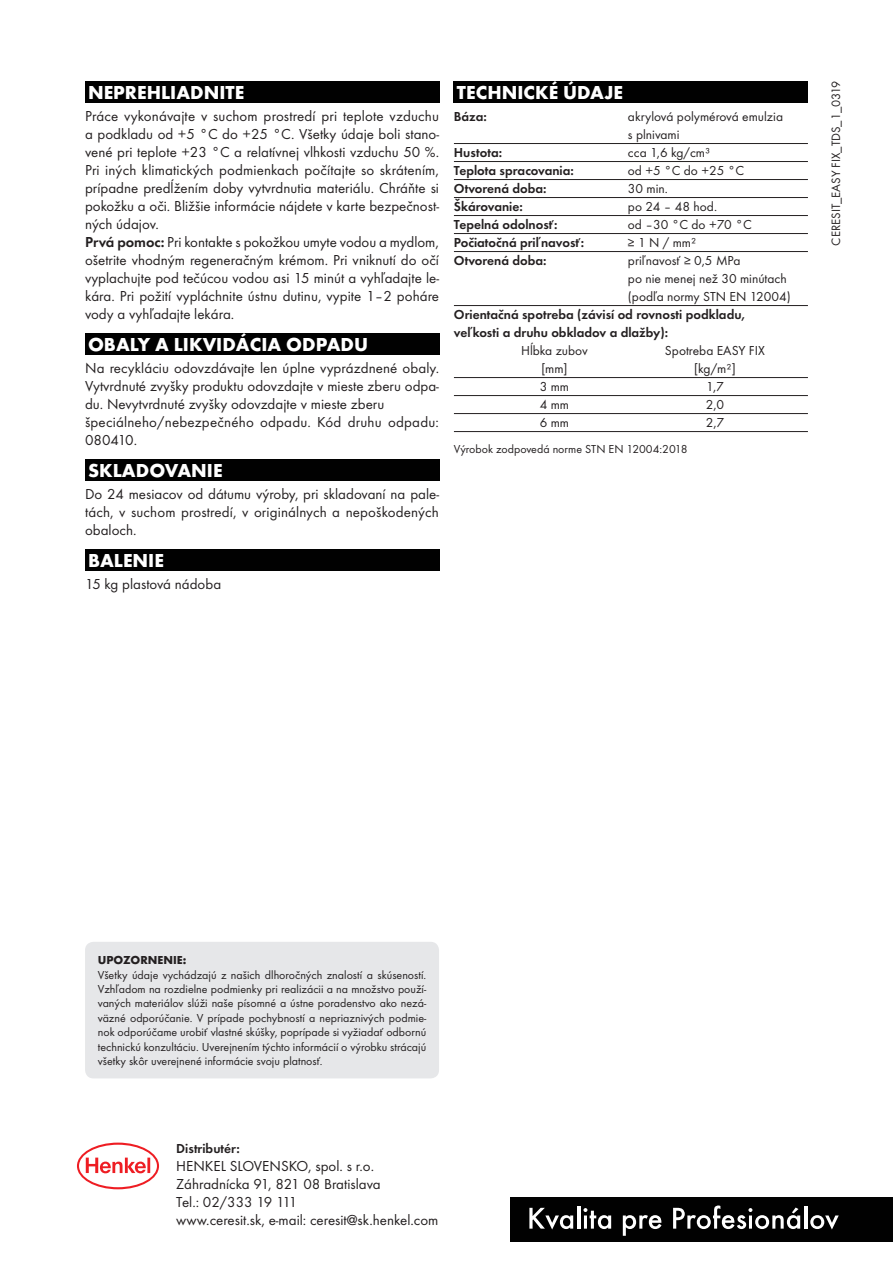
<style>
.page{position:relative;width:893px;height:1263px;background:#fff}
.page>*{position:absolute;margin:0;border:0;box-sizing:border-box;transform-origin:0 0}
.t1{font:700 19.5px "Futura TOT";color:#fff}
.t2{font:15px/18px "Futura TOT";color:#231f20}
.t3{font:13.5px/18px "Futura TOT";color:#231f20}
.t4{font:600 13.5px/18px "Futura TOT";color:#231f20}
.t5{font:12.6px "Futura TOT";color:#231f20}
.t6{font:12px/14.4px "Futura TOT";color:#231f20;text-align:justify}
.t7{font:700 12px "Futura TOT";color:#231f20}
.s1{font-weight:600}
</style>
<div class="page">
<div style="left:510px;top:1197px;width:383px;height:44px;background:#010101"></div>
<svg style="left:529px;top:1208px;width:44px;height:21px"></svg>
<hr style="left:577px;top:1206px;width:3px;height:22px;background:#fff">
<svg style="left:583px;top:1208px;width:28px;height:21px"></svg>
<svg style="left:623px;top:1215px;width:38px;height:21px"></svg>
<svg style="left:673px;top:1205px;width:127px;height:24px"></svg>
<hr style="left:804px;top:1206px;width:3px;height:22px;background:#fff">
<svg style="left:810px;top:1215px;width:29px;height:14px"></svg>
<div style="left:85px;top:82px;width:354px;height:21px;background:#010101"></div>
<div style="left:85px;top:334px;width:354px;height:21px;background:#010101"></div>
<div style="left:85px;top:460px;width:354px;height:21px;background:#010101"></div>
<div style="left:85px;top:550px;width:354px;height:21px;background:#010101"></div>
<hr style="left:454px;top:143px;width:354px;height:1px;background:#231f20">
<hr style="left:454px;top:161px;width:354px;height:1px;background:#231f20">
<hr style="left:454px;top:179px;width:354px;height:1px;background:#231f20">
<hr style="left:454px;top:197px;width:354px;height:1px;background:#231f20">
<hr style="left:454px;top:215px;width:354px;height:1px;background:#231f20">
<hr style="left:454px;top:233px;width:354px;height:1px;background:#231f20">
<hr style="left:454px;top:251px;width:354px;height:1px;background:#231f20">
<hr style="left:454px;top:305px;width:354px;height:1px;background:#231f20">
<hr style="left:454px;top:377px;width:354px;height:1px;background:#231f20">
<hr style="left:454px;top:395px;width:354px;height:1px;background:#231f20">
<hr style="left:454px;top:413px;width:354px;height:1px;background:#231f20">
<hr style="left:454px;top:431px;width:354px;height:1px;background:#231f20">
<div style="left:454px;top:82px;width:354px;height:21px;background:#010101"></div>
<svg style="left:77px;top:1142px;width:82px;height:47px"></svg>
<div style="left:85px;top:942px;width:354px;height:136px;background:#e6e7e9;border-radius:9px"></div>
<h1 class="t1" style="left:88px;top:80px;width:158px">NEPREHLIADNITE</h1>
<p class="t2" style="left:85px;top:107px;width:356px">Práce vykonávajte v suchom prostredí pri teplote vzduchu a podkladu od +5 °C do +25 °C. Všetky údaje boli stano&shy;vené pri teplote +23 °C a relatívnej vlhkosti vzduchu 50 %.<br>Pri iných klimatických podmienkach počítajte so skrátením, prípadne predĺžením doby vytvrdnutia materiálu. Chráňte si pokožku a oči. Bližšie informácie nájdete v karte bezpečnost&shy;ných údajov.<br><span class="s1">Prvá pomoc:</span> Pri kontakte s pokožkou umyte vodou a mydlom, ošetrite vhodným regeneračným krémom. Pri vniknutí do očí vyplachujte pod tečúcou vodou asi 15 minút a vyhľadajte le&shy;kára. Pri požití vypláchnite ústnu dutinu, vypite 1–2 poháre vody a vyhľadajte lekára.</p>
<h1 class="t1" style="left:88px;top:332px;width:282px">OBALY A LIKVIDÁCIA ODPADU</h1>
<p class="t2" style="left:85px;top:359px;width:356px">Na recykláciu odovzdávajte len úplne vyprázdnené obaly.<br>Vytvrdnuté zvyšky produktu odovzdajte v mieste zberu odpa&shy;du. Nevytvrdnuté zvyšky odovzdajte v mieste zberu špeciálneho/nebezpečného odpadu. Kód druhu odpadu:<br>080410.</p>
<h1 class="t1" style="left:88px;top:458px;width:136px">SKLADOVANIE</h1>
<p class="t2" style="left:85px;top:485px;width:356px;text-align:justify">Do 24 mesiacov od dátumu výroby, pri skladovaní na pale&shy;tách, v suchom prostredí, v originálnych a nepoškodených obaloch.</p>
<h1 class="t1" style="left:88px;top:548px;width:77px">BALENIE</h1>
<p class="t2" style="left:85px;top:575px;width:138px">15 kg plastová nádoba</p>
<h1 class="t1" style="left:457px;top:80px;width:168px">TECHNICKÉ ÚDAJE</h1>
<p class="t4" style="left:454px;top:107px;width:34px">Báza:</p>
<p class="t3" style="left:628px;top:107px;width:157px">akrylová polymérová emulzia s plnivami</p>
<p class="t4" style="left:454px;top:143px;width:50px">Hustota:</p>
<p class="t3" style="left:628px;top:143px;width:84px">cca 1,6 kg/cm³</p>
<p class="t4" style="left:454px;top:161px;width:121px">Teplota spracovania:</p>
<p class="t3" style="left:628px;top:161px;width:118px">od +5 °C do +25 °C</p>
<p class="t4" style="left:454px;top:179px;width:94px">Otvorená doba:</p>
<p class="t3" style="left:628px;top:179px;width:42px">30 min.</p>
<p class="t4" style="left:454px;top:197px;width:70px">Škárovanie:</p>
<p class="t3" style="left:628px;top:197px;width:91px">po 24 – 48 hod.</p>
<p class="t4" style="left:454px;top:215px;width:105px">Tepelná odolnosť:</p>
<p class="t3" style="left:628px;top:215px;width:125px">od –30 °C do +70 °C</p>
<p class="t4" style="left:454px;top:233px;width:132px">Počiatočná priľnavosť:</p>
<p class="t3" style="left:628px;top:233px;width:70px">≥ 1 N / mm²</p>
<p class="t4" style="left:454px;top:251px;width:94px">Otvorená doba:</p>
<p class="t3" style="left:628px;top:251px;width:164px">priľnavosť ≥ 0,5 MPa<br>po nie menej než 30 minútach (podľa normy STN EN 12004)</p>
<p class="t4" style="left:454px;top:305px;width:292px">Orientačná spotreba (závisí od rovnosti podkladu, veľkosti a druhu obkladov a dlažby):</p>
<p class="t3" style="left:521px;top:341px;width:68px">Hĺbka zubov</p>
<p class="t3" style="left:665px;top:341px;width:101px">Spotreba EASY FIX</p>
<p class="t3" style="left:541px;top:359px;width:28px">[mm]</p>
<p class="t3" style="left:694px;top:359px;width:43px">[kg/m²]</p>
<p class="t3" style="left:540px;top:377px;width:31px">3 mm</p>
<p class="t3" style="left:706px;top:377px;width:19px">1,7</p>
<p class="t3" style="left:540px;top:395px;width:31px">4 mm</p>
<p class="t3" style="left:706px;top:395px;width:20px">2,0</p>
<p class="t3" style="left:540px;top:413px;width:31px">6 mm</p>
<p class="t3" style="left:706px;top:413px;width:20px">2,7</p>
<p class="t6" style="left:454px;top:441px;width:235px">Výrobok zodpovedá norme STN EN 12004:2018</p>
<p class="t5" style="left:828px;top:245px;width:166px;rotate:-90deg">CERESIT_EASY FIX_TDS_1_0319</p>
<p class="t7" style="left:98px;top:953px;width:90px">UPOZORNENIE:</p>
<p class="t6" style="left:98px;top:967px;width:330px">Všetky údaje vychádzajú z našich dlhoročných znalostí a skúseností.<br>Vzhľadom na rozdielne podmienky pri realizácii a na množstvo použí&shy;vaných materiálov slúži naše písomné a ústne poradenstvo ako nezá&shy;väzné odporúčanie. V prípade pochybností a nepriaznivých podmie&shy;nok odporúčame urobiť vlastné skúšky, poprípade si vyžiadať odbornú technickú konzultáciu. Uverejnením týchto informácií o výrobku strácajú všetky skôr uverejnené informácie svoju platnosť.</p>
<p class="t4" style="left:176px;top:1139px;width:65px">Distributér:</p>
<p class="t2" style="left:176px;top:1156px;width:264px">HENKEL SLOVENSKO, spol. s r.o.<br>Záhradnícka 91, 821 08 Bratislava<br>Tel.: 02/333 19 111<br>www.ceresit.sk, e-mail: ceresit@sk.henkel.com</p>
</div>
